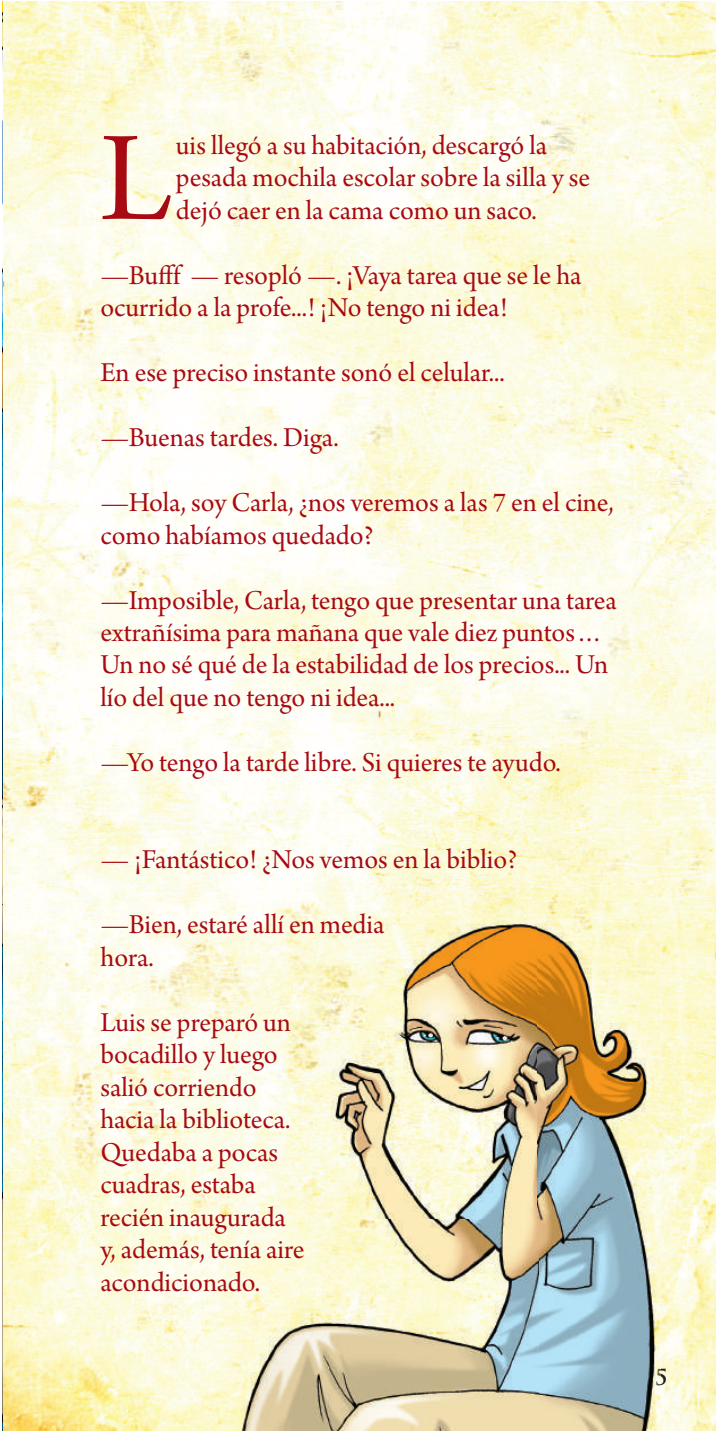
<style>
.page{position:relative;width:716px;height:1431px;background:#fff}
.page>*{position:absolute;margin:0;border:0;box-sizing:border-box;transform-origin:0 0}
.t1{font:134.33px "Arno Pro Subhead";color:#a70a12}
.t2{font:28.8px/32.4px "Arno Pro Subhead";color:#a70a12}
.t3{font:700 21.6px "Trajan Pro";color:#201d12}
</style>
<div class="page">
<img style="left:2px;top:2px;width:713px;height:1429px">
<img style="left:233px;top:914px;width:427px;height:517px">
<img style="left:656px;top:1369px;width:4px;height:17px">
<img style="left:233px;top:914px;width:151px;height:24px">
<img style="left:233px;top:1013px;width:58px;height:25px">
<img style="left:233px;top:1044px;width:45px;height:27px">
<img style="left:233px;top:1076px;width:24px;height:20px">
<img style="left:233px;top:1109px;width:57px;height:20px">
<img style="left:233px;top:1141px;width:45px;height:27px">
<img style="left:233px;top:1174px;width:23px;height:24px">
<img style="left:233px;top:1206px;width:53px;height:28px">
<img style="left:233px;top:1239px;width:71px;height:27px">
<img style="left:233px;top:1271px;width:26px;height:20px">
<h1 class="t1" style="left:100px;top:127px;width:73px">L</h1>
<p class="t2" style="left:176px;top:131px;width:415px">uis llegó a su habitación, descargó la pesada mochila escolar sobre la silla y se dejó caer en la cama como un saco.</p>
<p class="t2" style="left:100px;top:261px;width:482px">—Bufff — resopló —. ¡Vaya tarea que se le ha ocurrido a la profe...! ¡No tengo ni idea!</p>
<p class="t2" style="left:100px;top:359px;width:405px">En ese preciso instante sonó el celular...</p>
<p class="t2" style="left:100px;top:424px;width:240px">—Buenas tardes. Diga.</p>
<p class="t2" style="left:100px;top:489px;width:514px">—Hola, soy Carla, ¿nos veremos a las 7 en el cine, como habíamos quedado?</p>
<p class="t2" style="left:100px;top:586px;width:517px">—Imposible, Carla, tengo que presentar una tarea extrañísima para mañana que vale diez puntos… Un no sé qué de la estabilidad de los precios... Un lío del que no tengo ni idea...</p>
<p class="t2" style="left:100px;top:748px;width:461px">—Yo tengo la tarde libre. Si quieres te ayudo.</p>
<p class="t2" style="left:100px;top:846px;width:418px">— ¡Fantástico! ¿Nos vemos en la biblio?</p>
<p class="t2" style="left:100px;top:911px;width:285px">—Bien, estaré allí en media hora.</p>
<p class="t2" style="left:100px;top:1008px;width:205px">Luis se preparó un bocadillo y luego salió corriendo hacia la biblioteca.<br>Quedaba a pocas cuadras, estaba recién inaugurada y, además, tenía aire acondicionado.</p>
<p class="t3" style="left:654px;top:1365px;width:14px">5</p>
</div>
